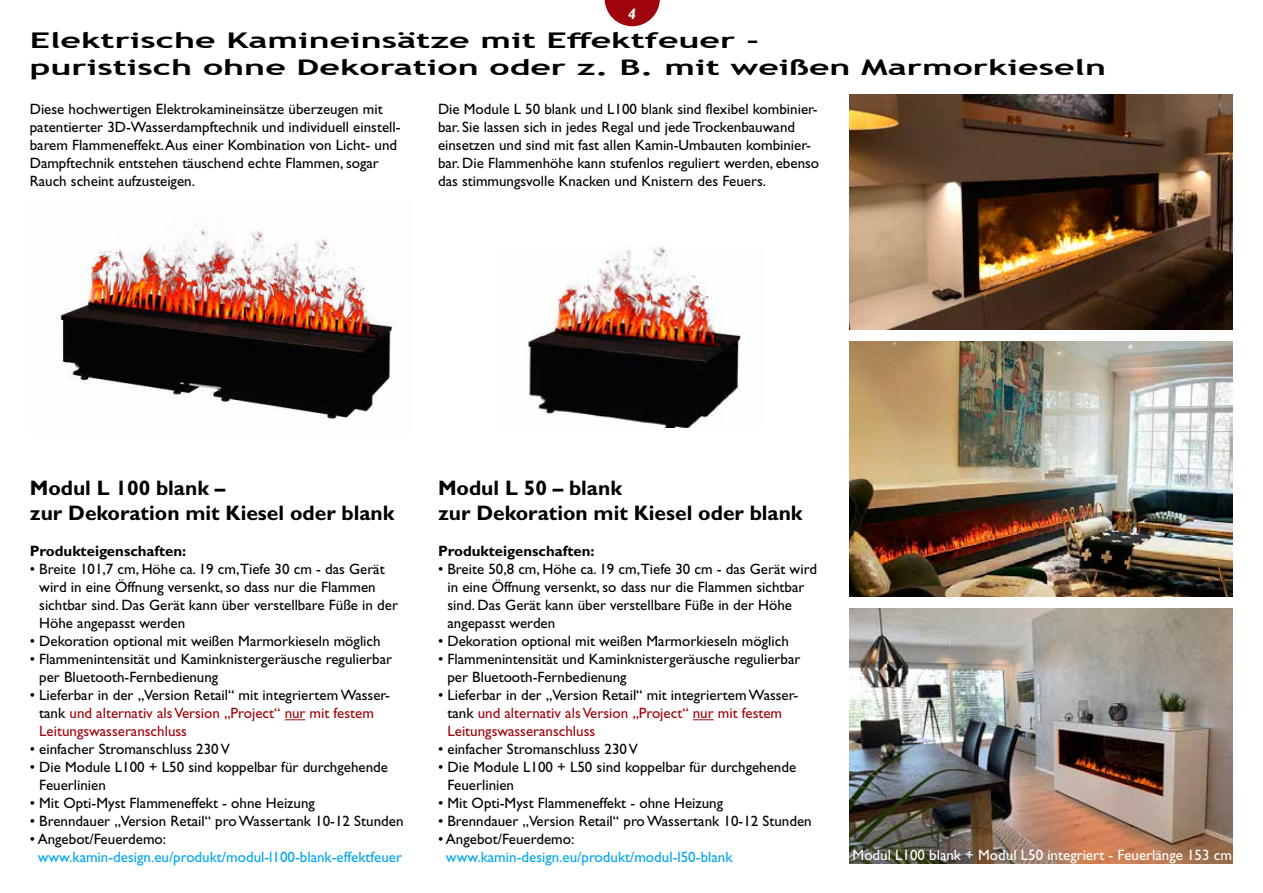
<style>
.page{position:relative;width:1263px;height:893px;background:#fff}
.page>*{position:absolute;margin:0;border:0;box-sizing:border-box;transform-origin:0 0}
.t1{font:700 21.6px/27px "Trebuchet MS";color:#000;scale:1.65 1}
.t2{font:700 21px/25.2px "Gill Sans";color:#000}
.t3{font:15px/18px "Gill Sans";color:#000}
.t4{font:15px/18px "Gill Sans";color:#9f050c}
.t5{font:15px "Gill Sans";color:#00a6eb}
.t6{font:15px "Gill Sans";color:#fff}
.t7{font:700 15px "Gill Sans";color:#000}
.t8{font:italic 700 15px "Gill Sans";color:#fff}
.s1{color:#000}
</style>
<div class="page">
<svg style="left:605px;top:0;width:55px;height:26px"></svg>
<svg style="left:285px;top:719px;width:20px;height:1px"></svg>
<svg style="left:693px;top:719px;width:21px;height:1px"></svg>
<img style="left:850px;top:341px;width:383px;height:255px">
<img style="left:850px;top:608px;width:383px;height:255px">
<img style="left:55px;top:224px;width:341px;height:197px">
<img style="left:850px;top:94px;width:383px;height:236px">
<img style="left:523px;top:247px;width:219px;height:180px">
<p class="t8" style="left:628px;top:6px;width:9px">4</p>
<h1 class="t1" style="left:30px;top:27px;width:654px">Elektrische Kamineinsätze mit Effektfeuer -<br>puristisch ohne Dekoration oder z. B. mit weißen Marmorkieseln</h1>
<p class="t3" style="left:30px;top:100px;width:372px">Diese hochwertigen Elektrokamineinsätze überzeugen mit patentierter 3D-Wasserdampftechnik und individuell einstell&shy;barem Flammeneffekt. Aus einer Kombination von Licht- und Dampftechnik entstehen täuschend echte Flammen, sogar Rauch scheint aufzusteigen.</p>
<p class="t3" style="left:438px;top:100px;width:383px">Die Module L 50 blank und L100 blank sind flexibel kombinier&shy;bar. Sie lassen sich in jedes Regal und jede Trockenbauwand einsetzen und sind mit fast allen Kamin-Umbauten kombinier&shy;bar. Die Flammenhöhe kann stufenlos reguliert werden, ebenso das stimmungsvolle Knacken und Knistern des Feuers.</p>
<h2 class="t2" style="left:30px;top:475px;width:366px">Modul L 100 blank –<br>zur Dekoration mit Kiesel oder blank</h2>
<p class="t7" style="left:30px;top:542px;width:158px">Produkteigenschaften:</p>
<p class="t3" style="left:39px;top:560px;width:360px;text-indent:-9px">• Breite 101,7 cm, Höhe ca. 19 cm,Tiefe 30 cm - das Gerät wird in eine Öffnung versenkt, so dass nur die Flammen sichtbar sind. Das Gerät kann über verstellbare Füße in der Höhe angepasst werden</p>
<p class="t3" style="left:30px;top:632px;width:352px">• Dekoration optional mit weißen Marmorkieseln möglich</p>
<p class="t3" style="left:39px;top:650px;width:354px;text-indent:-9px">• Flammenintensität und Kaminknistergeräusche regulierbar per Bluetooth-Fernbedienung</p>
<p class="t4" style="left:39px;top:686px;width:352px;text-indent:-9px"><span class="s1">• Lieferbar in der „Version Retail“ mit integriertem Wasser&shy;tank</span> und alternativ als Version „Project“ nur mit festem<br>Leitungswasseranschluss</p>
<p class="t3" style="left:30px;top:740px;width:201px">• einfacher Stromanschluss 230 V</p>
<p class="t3" style="left:39px;top:758px;width:350px;text-indent:-9px">• Die Module L100 + L50 sind koppelbar für durchgehende<br>Feuerlinien</p>
<p class="t3" style="left:30px;top:794px;width:287px">• Mit Opti-Myst Flammeneffekt - ohne Heizung</p>
<p class="t3" style="left:30px;top:812px;width:375px">• Brenndauer „Version Retail“ pro Wassertank 10-12 Stunden</p>
<p class="t3" style="left:30px;top:830px;width:138px">• Angebot/Feuerdemo:</p>
<p class="t5" style="left:38px;top:849px;width:366px">www.kamin-design.eu/produkt/modul-l100-blank-effektfeuer</p>
<h2 class="t2" style="left:438px;top:475px;width:366px">Modul L 50 – blank<br>zur Dekoration mit Kiesel oder blank</h2>
<p class="t7" style="left:438px;top:542px;width:158px">Produkteigenschaften:</p>
<p class="t3" style="left:447px;top:560px;width:371px;text-indent:-9px">• Breite 50,8 cm, Höhe ca. 19 cm,Tiefe 30 cm - das Gerät wird in eine Öffnung versenkt, so dass nur die Flammen sichtbar sind. Das Gerät kann über verstellbare Füße in der Höhe angepasst werden</p>
<p class="t3" style="left:438px;top:632px;width:352px">• Dekoration optional mit weißen Marmorkieseln möglich</p>
<p class="t3" style="left:447px;top:650px;width:354px;text-indent:-9px">• Flammenintensität und Kaminknistergeräusche regulierbar per Bluetooth-Fernbedienung</p>
<p class="t4" style="left:447px;top:686px;width:352px;text-indent:-9px"><span class="s1">• Lieferbar in der „Version Retail“ mit integriertem Wasser&shy;tank</span> und alternativ als Version „Project“ nur mit festem<br>Leitungswasseranschluss</p>
<p class="t3" style="left:438px;top:740px;width:201px">• einfacher Stromanschluss 230 V</p>
<p class="t3" style="left:447px;top:758px;width:350px;text-indent:-9px">• Die Module L100 + L50 sind koppelbar für durchgehende<br>Feuerlinien</p>
<p class="t3" style="left:438px;top:794px;width:287px">• Mit Opti-Myst Flammeneffekt - ohne Heizung</p>
<p class="t3" style="left:438px;top:812px;width:375px">• Brenndauer „Version Retail“ pro Wassertank 10-12 Stunden</p>
<p class="t3" style="left:438px;top:830px;width:138px">• Angebot/Feuerdemo:</p>
<p class="t5" style="left:446px;top:849px;width:288px">www.kamin-design.eu/produkt/modul-l50-blank</p>
<p class="t6" style="left:853px;top:846px;width:381px">Modul L100 blank + Modul L50 integriert - Feuerlänge 153 cm</p>
</div>
